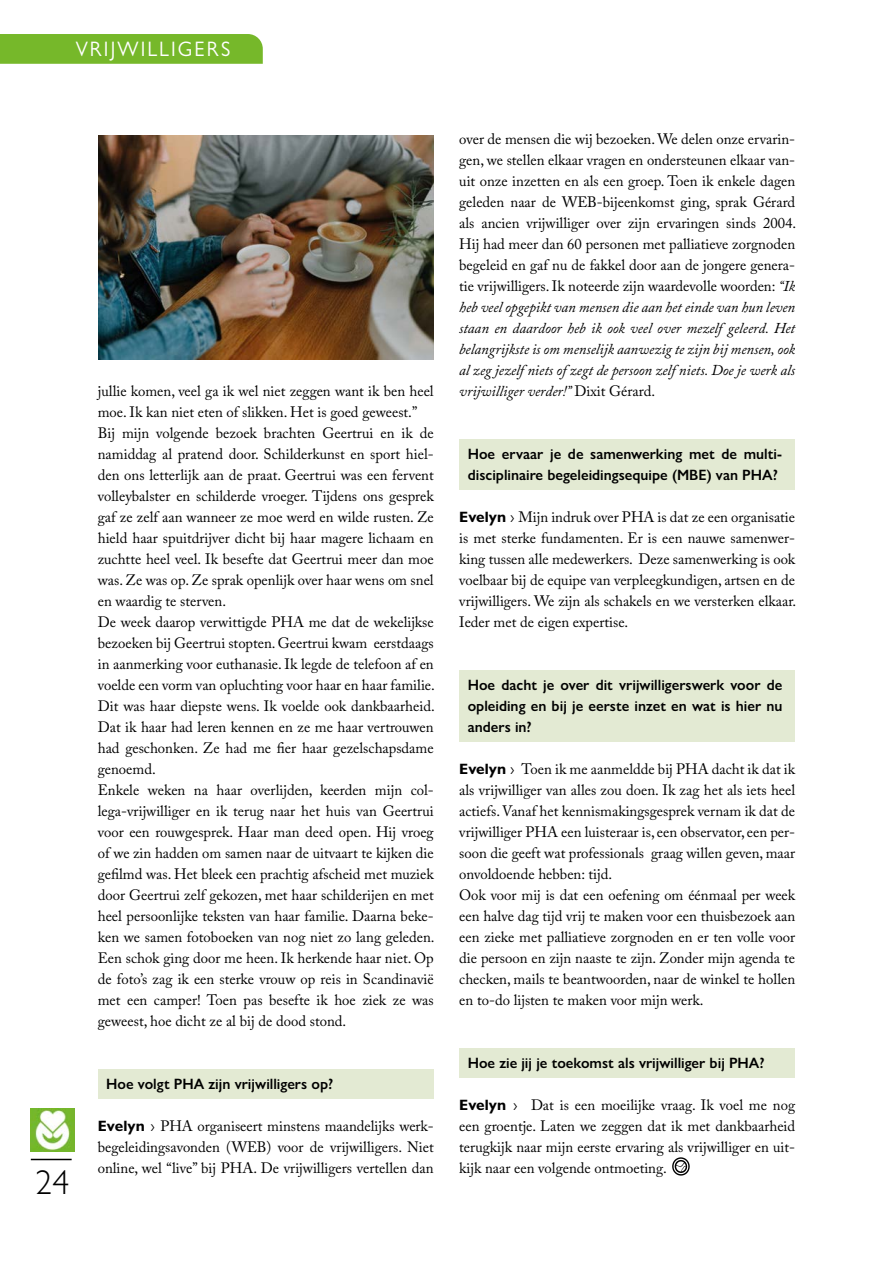
<style>
.page{position:relative;width:893px;height:1263px;background:#fff}
.page>*{position:absolute;margin:0;border:0;box-sizing:border-box;transform-origin:0 0}
.t1{font:300 34.5px "Gill Sans Nova";color:#000}
.t2{font:21px "Gill Sans Nova";letter-spacing:.1em;color:#fff}
.t3{font:15px/21px "Adobe Caslon Pro";color:#000;text-align:justify}
.t4{font:600 15px/21px "Gill Sans Nova";color:#000}
.s1{font-family:"Gill Sans Nova";font-weight:700}
.s2{font-family:"Gill Sans Nova"}
.s3{font-style:italic}
</style>
<div class="page">
<hr style="left:31px;top:1159px;width:41px;height:1px;background:#000">
<div style="left:0;top:34px;width:263px;height:30px;background:#76b82a"></div>
<img style="left:31px;top:1109px;width:43px;height:43px">
<div style="left:98px;top:1069px;width:336px;height:30px;background:#e3ead3"></div>
<div style="left:459px;top:439px;width:336px;height:51px;background:#e3ead3"></div>
<div style="left:459px;top:670px;width:336px;height:72px;background:#e3ead3"></div>
<div style="left:459px;top:1048px;width:336px;height:30px;background:#e3ead3"></div>
<img style="left:673px;top:1158px;width:17px;height:17px">
<img style="left:98px;top:136px;width:336px;height:224px">
<h2 class="t2" style="left:76px;top:36px;width:156px">VRIJWILLIGERS</h2>
<h1 class="t1" style="left:35px;top:1161px;width:36px">24</h1>
<p class="t3" style="left:98px;top:380px;width:338px;text-align:left">jullie komen, veel ga ik wel niet zeggen want ik ben heel moe. Ik kan niet eten of slikken. Het is goed geweest.” Bij mijn volgende bezoek brachten Geertrui en ik de namiddag al pratend door. Schilderkunst en sport hiel&shy;den ons letterlijk aan de praat. Geertrui was een fervent volleybalster en schilderde vroeger. Tijdens ons gesprek gaf ze zelf aan wanneer ze moe werd en wilde rusten. Ze hield haar spuitdrijver dicht bij haar magere lichaam en zuchtte heel veel. Ik besefte dat Geertrui meer dan moe was. Ze was op. Ze sprak openlijk over haar wens om snel en waardig te sterven.<br>De week daarop verwittigde PHA me dat de wekelijkse bezoeken bij Geertrui stopten. Geertrui kwam eerstdaags in aanmerking voor euthanasie. Ik legde de telefoon af en voelde een vorm van opluchting voor haar en haar familie.<br>Dit was haar diepste wens. Ik voelde ook dankbaarheid.<br>Dat ik haar had leren kennen en ze me haar vertrouwen had geschonken. Ze had me fier haar gezelschapsdame genoemd.<br>Enkele weken na haar overlijden, keerden mijn col&shy;lega-vrijwilliger en ik terug naar het huis van Geertrui voor een rouwgesprek. Haar man deed open. Hij vroeg of we zin hadden om samen naar de uitvaart te kijken die gefilmd was. Het bleek een prachtig afscheid met muziek door Geertrui zelf gekozen, met haar schilderijen en met heel persoonlijke teksten van haar familie. Daarna beke&shy;ken we samen fotoboeken van nog niet zo lang geleden.<br>Een schok ging door me heen. Ik herkende haar niet. Op de foto’s zag ik een sterke vrouw op reis in Scandinavië met een camper! Toen pas besefte ik hoe ziek ze was geweest, hoe dicht ze al bij de dood stond.</p>
<p class="t4" style="left:106px;top:1073px;width:228px">Hoe volgt PHA zijn vrijwilligers op?</p>
<p class="t3" style="left:98px;top:1115px;width:337px"><span class="s1">Evelyn</span> <span class="s2">›</span> PHA organiseert minstens maandelijks werk&shy;begeleidingsavonden (WEB) voor de vrijwilligers. Niet online, wel “live” bij PHA. De vrijwilligers vertellen dan</p>
<p class="t3" style="left:459px;top:128px;width:338px">over de mensen die wij bezoeken. We delen onze ervarin&shy;gen, we stellen elkaar vragen en ondersteunen elkaar van&shy;uit onze inzetten en als een groep. Toen ik enkele dagen geleden naar de WEB-bijeenkomst ging, sprak Gérard als ancien vrijwilliger over zijn ervaringen sinds 2004.<br>Hij had meer dan 60 personen met palliatieve zorgnoden begeleid en gaf nu de fakkel door aan de jongere genera&shy;tie vrijwilligers. Ik noteerde zijn waardevolle woorden: <span class="s3">“Ik heb veel opgepikt van mensen die aan het einde van hun leven staan en daardoor heb ik ook veel over mezelf geleerd. Het belangrijkste is om menselijk aanwezig te zijn bij mensen, ook al zeg jezelf niets of zegt de persoon zelf niets. Doe je werk als vrijwilliger verder!”</span> Dixit Gérard.</p>
<p class="t4" style="left:468px;top:443px;width:316px">Hoe ervaar je de samenwerking met de multi&shy;disciplinaire begeleidingsequipe (MBE) van PHA?</p>
<p class="t3" style="left:459px;top:506px;width:338px"><span class="s1">Evelyn</span> <span class="s2">›</span> Mijn indruk over PHA is dat ze een organisatie is met sterke fundamenten. Er is een nauwe samenwer&shy;king tussen alle medewerkers. Deze samenwerking is ook voelbaar bij de equipe van verpleegkundigen, artsen en de vrijwilligers. We zijn als schakels en we versterken elkaar.<br>Ieder met de eigen expertise.</p>
<p class="t4" style="left:468px;top:674px;width:316px;text-align:justify">Hoe dacht je over dit vrijwilligerswerk voor de opleiding en bij je eerste inzet en wat is hier nu anders in?</p>
<p class="t3" style="left:459px;top:758px;width:337px;text-align:left"><span class="s1">Evelyn</span> <span class="s2">›</span> Toen ik me aanmeldde bij PHA dacht ik dat ik als vrijwilliger van alles zou doen. Ik zag het als iets heel actiefs. Vanaf het kennismakingsgesprek vernam ik dat de vrijwilliger PHA een luisteraar is, een observator, een per&shy;soon die geeft wat professionals graag willen geven, maar onvoldoende hebben: tijd.<br>Ook voor mij is dat een oefening om éénmaal per week een halve dag tijd vrij te maken voor een thuisbezoek aan een zieke met palliatieve zorgnoden en er ten volle voor die persoon en zijn naaste te zijn. Zonder mijn agenda te checken, mails te beantwoorden, naar de winkel te hollen en to-do lijsten te maken voor mijn werk.</p>
<p class="t4" style="left:468px;top:1052px;width:298px">Hoe zie jij je toekomst als vrijwilliger bij PHA?</p>
<p class="t3" style="left:459px;top:1094px;width:337px"><span class="s1">Evelyn</span> <span class="s2">›</span> Dat is een moeilijke vraag. Ik voel me nog een groentje. Laten we zeggen dat ik met dankbaarheid terugkijk naar mijn eerste ervaring als vrijwilliger en uit&shy;kijk naar een volgende ontmoeting.</p>
</div>
